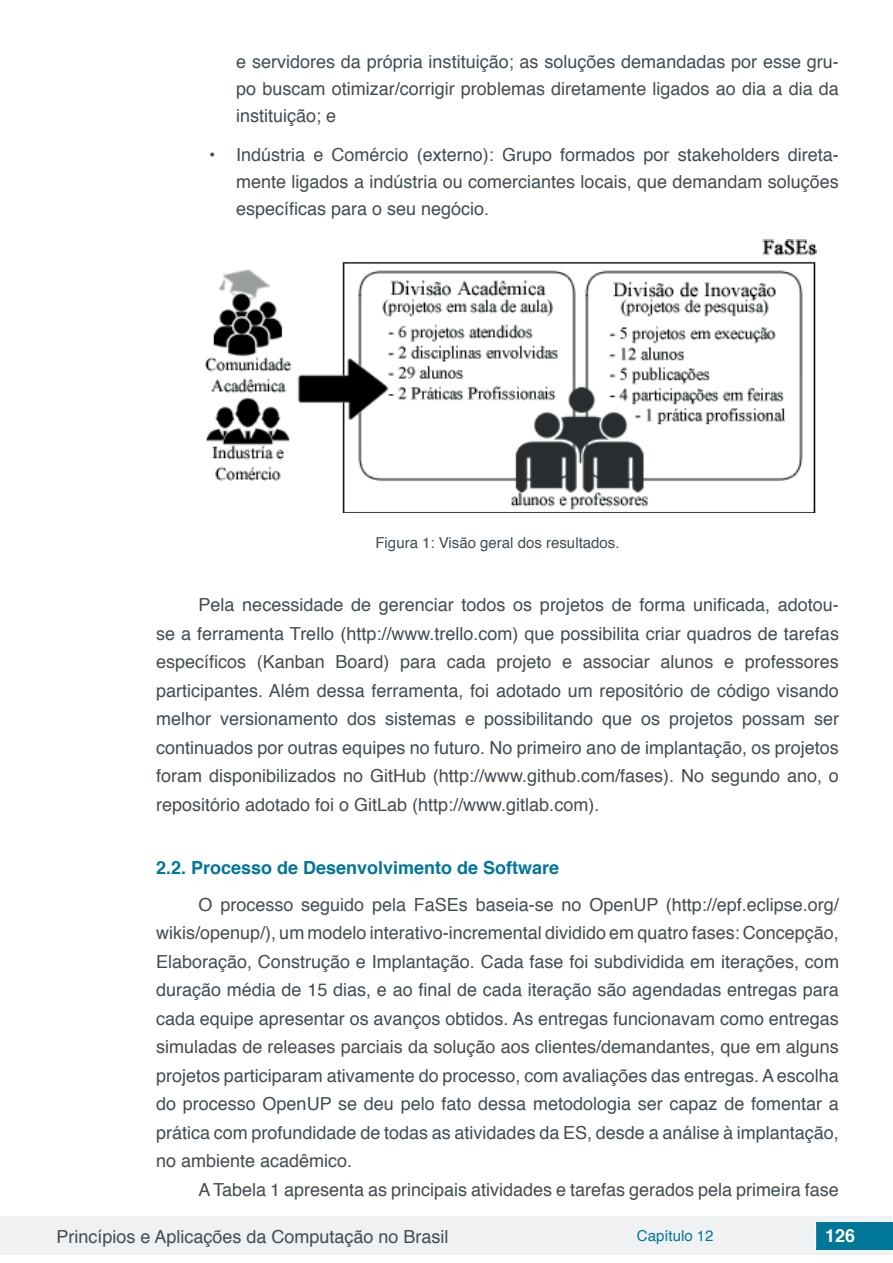
<style>
.page{position:relative;width:893px;height:1263px;background:#fff}
.page>*{position:absolute;margin:0;border:0;box-sizing:border-box;transform-origin:0 0}
.t1{font:18px/28.5px "Helvetica";color:#434c52;text-align:justify}
.t2{font:700 18px "Helvetica";color:#007699}
.t3{font:700 18px "Helvetica";color:#fff}
.t4{font:15px "Helvetica";color:#434c52}
.t5{font:15px "Helvetica";color:#007699}
</style>
<div class="page">
<div style="left:1px;top:1216px;width:891px;height:38px;background:#f0f1f2"></div>
<div style="left:816px;top:1222px;width:77px;height:27px;background:#007699"></div>
<svg style="left:815px;top:1224px;width:1px;height:24px"></svg>
<img style="left:205px;top:240px;width:611px;height:273px">
<p class="t1" style="left:236px;top:48px;width:604px;line-height:27px">e servidores da própria instituição; as soluções demandadas por esse gru&shy;po buscam otimizar/corrigir problemas diretamente ligados ao dia a dia da instituição; e</p>
<p class="t1" style="left:236px;top:142px;width:604px;line-height:27px;text-indent:-27px">• Indústria e Comércio (externo): Grupo formados por stakeholders direta&shy;mente ligados a indústria ou comerciantes locais, que demandam soluções específicas para o seu negócio.</p>
<p class="t4" style="left:375px;top:531px;width:246px">Figura 1: Visão geral dos resultados.</p>
<p class="t1" style="left:156px;top:591px;width:684px;text-indent:43px">Pela necessidade de gerenciar todos os projetos de forma unificada, adotou&shy;se a ferramenta Trello (http://www.trello.com) que possibilita criar quadros de tarefas específicos (Kanban Board) para cada projeto e associar alunos e professores participantes. Além dessa ferramenta, foi adotado um repositório de código visando melhor versionamento dos sistemas e possibilitando que os projetos possam ser continuados por outras equipes no futuro. No primeiro ano de implantação, os projetos foram disponibilizados no GitHub (http://www.github.com/fases). No segundo ano, o repositório adotado foi o GitLab (http://www.gitlab.com).</p>
<p class="t2" style="left:156px;top:853px;width:405px">2.2. Processo de Desenvolvimento de Software</p>
<p class="t1" style="left:156px;top:891px;width:684px;text-indent:43px">O processo seguido pela FaSEs baseia-se no OpenUP (http://epf.eclipse.org/ wikis/openup/), um modelo interativo-incremental dividido em quatro fases: Concepção, Elaboração, Construção e Implantação. Cada fase foi subdividida em iterações, com duração média de 15 dias, e ao final de cada iteração são agendadas entregas para cada equipe apresentar os avanços obtidos. As entregas funcionavam como entregas simuladas de releases parciais da solução aos clientes/demandantes, que em alguns projetos participaram ativamente do processo, com avaliações das entregas. A escolha do processo OpenUP se deu pelo fato dessa metodologia ser capaz de fomentar a prática com profundidade de todas as atividades da ES, desde a análise à implantação, no ambiente acadêmico.</p>
<p class="t1" style="left:199px;top:1176px;width:642px">A Tabela 1 apresenta as principais atividades e tarefas gerados pela primeira fase</p>
<p class="t1" style="left:56px;top:1223px;width:394px">Princípios e Aplicações da Computação no Brasil</p>
<p class="t5" style="left:637px;top:1224px;width:78px">Capítulo 12</p>
<p class="t3" style="left:825px;top:1221px;width:32px">126</p>
</div>
